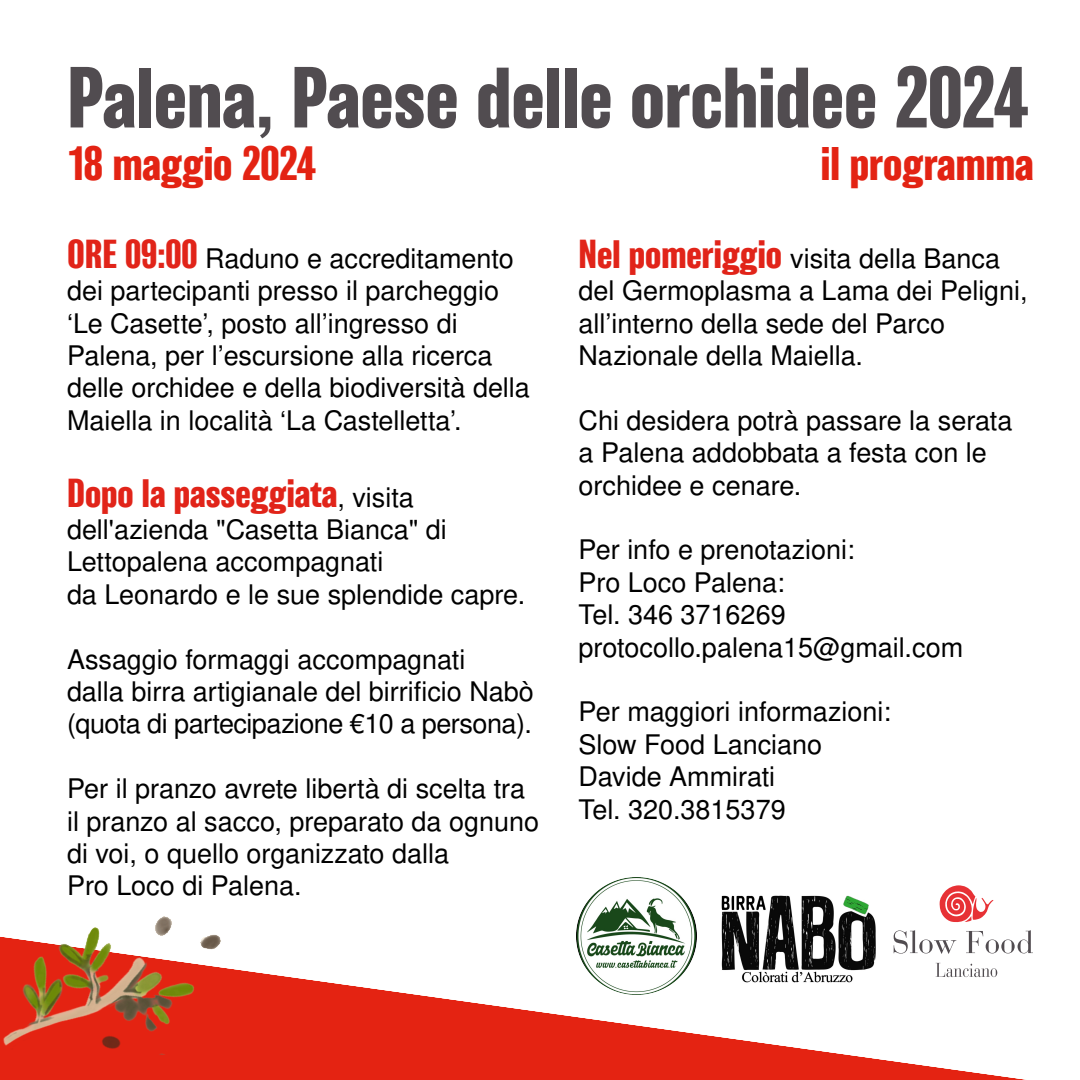
<style>
.page{position:relative;width:1080px;height:1080px;background:#fff}
.page>*{position:absolute;margin:0;border:0;box-sizing:border-box;transform-origin:0 0}
.t1{font:700 79.6px "Balboa W01";color:#514c50}
.t2{font:700 44px "Balboa W01";color:#e32313}
.t3{font:700 37px "Balboa W01";color:#e12419}
.t4{font:27px/32.4px "Nimbus San L";color:#000}
.s1{font-family:"Balboa W01";font-weight:700;font-size:37px;color:#e12419}
.s2{font-family:"Nimbus San L";font-weight:400;font-size:27px;color:#000}
</style>
<div class="page">
<img style="left:0;top:916px;width:1033px;height:164px">
<svg style="left:939px;top:885px;width:55px;height:38px"></svg>
<svg style="left:936px;top:963px;width:61px;height:14px"></svg>
<svg style="left:894px;top:930px;width:62px;height:24px"></svg>
<svg style="left:966px;top:930px;width:67px;height:23px"></svg>
<img style="left:576px;top:877px;width:120px;height:117px">
<img style="left:717px;top:895px;width:167px;height:91px">
<h1 class="t1" style="left:67px;top:54px;width:963px">Palena, Paese delle orchidee 2024</h1>
<h2 class="t2" style="left:67px;top:140px;width:251px">18 maggio 2024</h2>
<h2 class="t2" style="left:821px;top:140px;width:214px">il programma</h2>
<p class="t4" style="left:67px;top:241px;width:464px"><span class="s1">ORE 09:00</span> Raduno e accreditamento dei partecipanti presso il parcheggio ‘Le Casette’, posto all’ingresso di Palena, per l’escursione alla ricerca delle orchidee e della biodiversità della Maiella in località ‘La Castelletta’.</p>
<h3 class="t3" style="left:67px;top:472px;width:348px">Dopo la passeggiata<span class="s2">, visita</span></h3>
<p class="t4" style="left:67px;top:512px;width:460px">dell'azienda "Casetta Bianca" di<br>Lettopalena accompagnati<br>da Leonardo e le sue splendide capre.</p>
<p class="t4" style="left:67px;top:642px;width:468px">Assaggio formaggi accompagnati<br>dalla birra artigianale del birrificio Nabò (quota di partecipazione €10 a persona).</p>
<p class="t4" style="left:67px;top:772px;width:474px">Per il pranzo avrete libertà di scelta tra il pranzo al sacco, preparato da ognuno di voi, o quello organizzato dalla<br>Pro Loco di Palena.</p>
<p class="t4" style="left:579px;top:241px;width:451px"><span class="s1">Nel pomeriggio</span> visita della Banca del Germoplasma a Lama dei Peligni, all’interno della sede del Parco<br>Nazionale della Maiella.</p>
<p class="t4" style="left:579px;top:403px;width:435px">Chi desidera potrà passare la serata a Palena addobbata a festa con le orchidee e cenare.</p>
<p class="t4" style="left:579px;top:533px;width:386px">Per info e prenotazioni:<br>Pro Loco Palena:<br>Tel. 346 3716269 protocollo.palena15@gmail.com</p>
<p class="t4" style="left:579px;top:695px;width:314px">Per maggiori informazioni:<br>Slow Food Lanciano<br>Davide Ammirati<br>Tel. 320.3815379</p>
</div>
